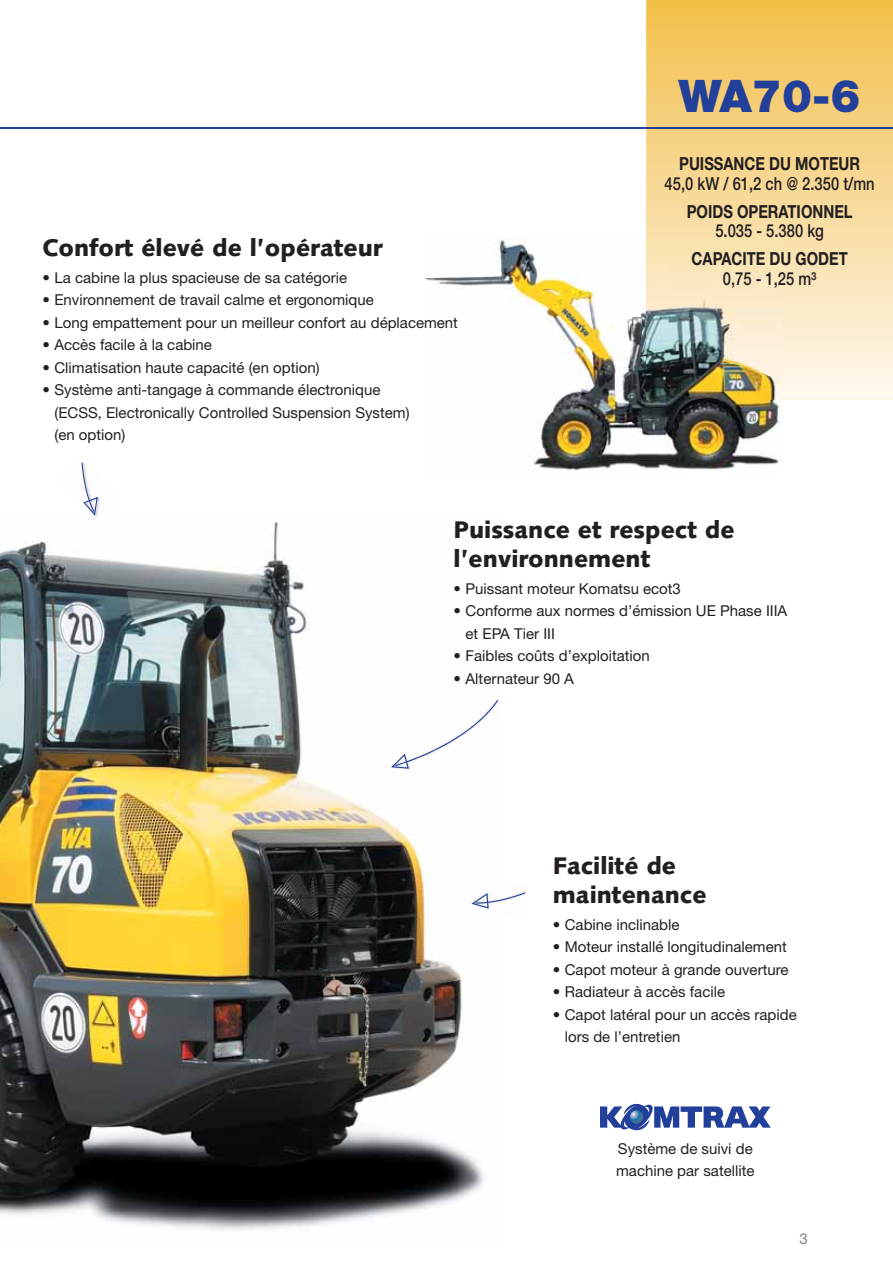
<style>
.page{position:relative;width:893px;height:1263px;background:#fff}
.page>*{position:absolute;margin:0;border:0;box-sizing:border-box;transform-origin:0 0}
.t1{font:900 45px "Helvetica Neue LT Pro";color:#223f9a}
.t2{font:900 24px/28.8px "Syntax LTCE";color:#231f20}
.t3{font:700 18px "Helvetica Neue LT Pro";color:#231f20;scale:.82 1}
.t4{font:500 18px "Helvetica Neue LT Pro";color:#231f20;scale:.82 1}
.t5{font:15px/22.5px "Helvetica Neue LT Pro";color:#231f20}
.t6{font:15px "Helvetica Neue LT Pro";color:#808285}
</style>
<div class="page">
<svg style="left:646px;top:0;width:247px;height:400px;background:#f6d68f"></svg>
<hr style="left:0;top:127px;width:893px;height:1px;background:#223f9a">
<img style="left:0;top:522px;width:484px;height:709px">
<img style="left:81px;top:462px;width:19px;height:55px">
<svg style="left:81px;top:463px;width:17px;height:53px"></svg>
<img style="left:385px;top:685px;width:114px;height:94px">
<svg style="left:391px;top:700px;width:107px;height:69px"></svg>
<svg style="left:600px;top:1104px;width:171px;height:26px"></svg>
<img style="left:425px;top:238px;width:254px;height:232px">
<img style="left:679px;top:400px;width:103px;height:70px">
<img style="left:646px;top:238px;width:136px;height:162px">
<img style="left:465px;top:872px;width:61px;height:49px">
<svg style="left:472px;top:892px;width:53px;height:17px"></svg>
<h2 class="t2" style="left:42px;top:235px;width:342px">Confort élevé de l’opérateur</h2>
<p class="t5" style="left:42px;top:268px;width:306px">• La cabine la plus spacieuse de sa catégorie</p>
<p class="t5" style="left:42px;top:291px;width:333px">• Environnement de travail calme et ergonomique</p>
<p class="t5" style="left:42px;top:313px;width:417px">• Long empattement pour un meilleur confort au déplacement</p>
<p class="t5" style="left:42px;top:336px;width:171px">• Accès facile à la cabine</p>
<p class="t5" style="left:42px;top:358px;width:279px">• Climatisation haute capacité (en option)</p>
<p class="t5" style="left:54px;top:381px;width:357px;text-indent:-12px">• Système anti-tangage à commande électronique (ECSS, Electronically Controlled Suspension System) (en option)</p>
<h1 class="t1" style="left:678px;top:80px;width:183px">WA70-6</h1>
<p class="t3" style="left:679px;top:157px;width:222px">PUISSANCE DU MOTEUR</p>
<p class="t4" style="left:665px;top:177px;width:258px">45,0 kW / 61,2 ch @ 2.350 t/mn</p>
<p class="t3" style="left:687px;top:205px;width:204px">POIDS OPERATIONNEL</p>
<p class="t4" style="left:715px;top:224px;width:134px">5.035 - 5.380 kg</p>
<p class="t3" style="left:692px;top:252px;width:192px">CAPACITE DU GODET</p>
<p class="t4" style="left:723px;top:272px;width:116px">0,75 - 1,25 m³</p>
<h2 class="t2" style="left:454px;top:517px;width:283px">Puissance et respect de l’environnement</h2>
<p class="t5" style="left:454px;top:579px;width:229px">• Puissant moteur Komatsu ecot3</p>
<p class="t5" style="left:466px;top:602px;width:323px;text-indent:-12px">• Conforme aux normes d’émission UE Phase IIIA et EPA Tier III</p>
<p class="t5" style="left:454px;top:647px;width:198px">• Faibles coûts d’exploitation</p>
<p class="t5" style="left:454px;top:669px;width:122px">• Alternateur 90 A</p>
<h2 class="t2" style="left:553px;top:853px;width:155px">Facilité de maintenance</h2>
<p class="t5" style="left:553px;top:915px;width:128px">• Cabine inclinable</p>
<p class="t5" style="left:553px;top:937px;width:235px">• Moteur installé longitudinalement</p>
<p class="t5" style="left:553px;top:960px;width:237px">• Capot moteur à grande ouverture</p>
<p class="t5" style="left:553px;top:982px;width:174px">• Radiateur à accès facile</p>
<p class="t5" style="left:565px;top:1005px;width:233px;text-indent:-12px">• Capot latéral pour un accès rapide lors de l’entretien</p>
<p class="t5" style="left:616px;top:1139px;width:140px">Système de suivi de machine par satellite</p>
<p class="t6" style="left:799px;top:1233px;width:10px">3</p>
</div>
